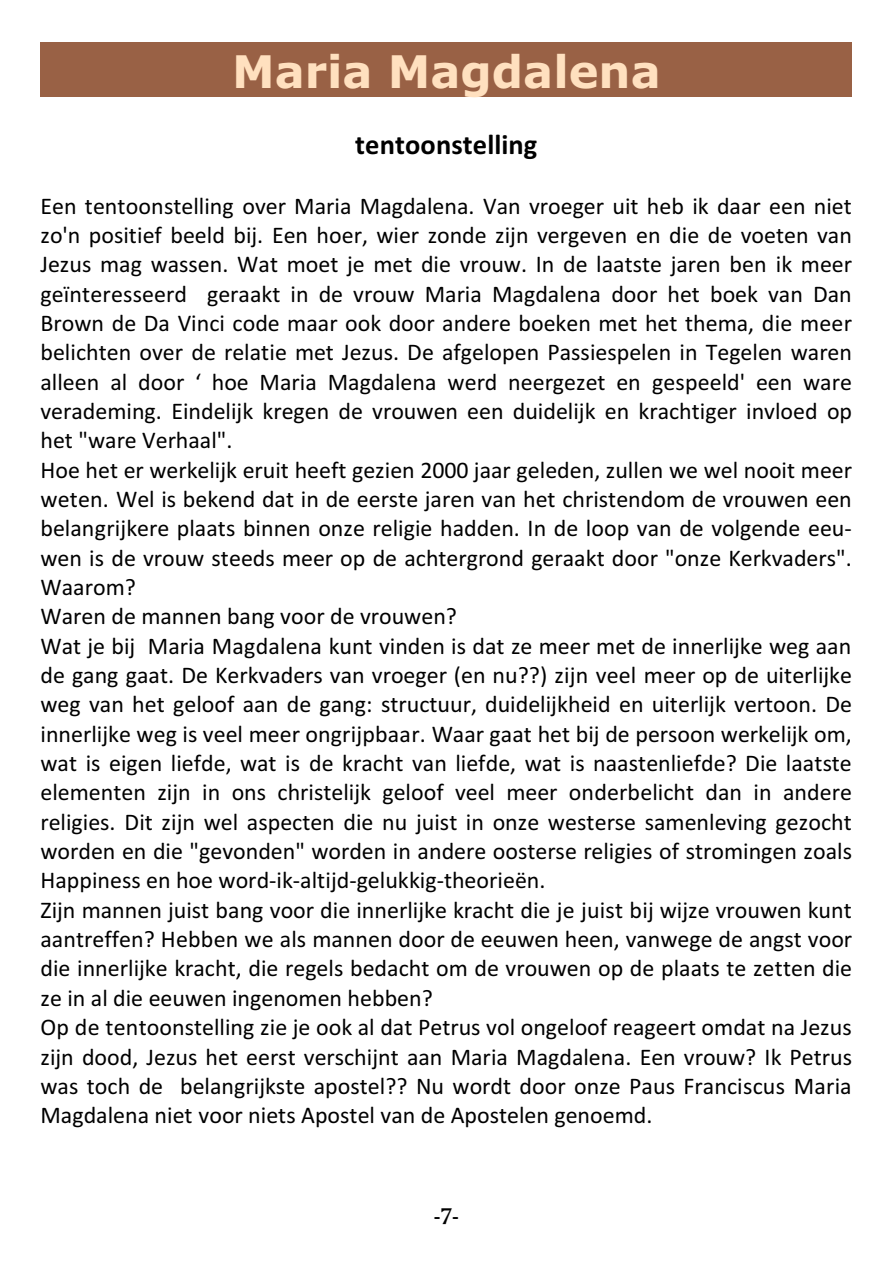
<style>
.page{position:relative;width:893px;height:1263px;background:#fff}
.page>*{position:absolute;margin:0;border:0;box-sizing:border-box;transform-origin:0 0}
.t1{font:700 45px "Verdana";color:#ffe0bf}
.t2{font:700 28.5px "Calibri";letter-spacing:.005em;color:#000}
.t3{font:24px/29.4px "Calibri";color:#000}
.t4{font:24px "Amerigo BT Medium A";color:#000}
</style>
<div class="page">
<div style="left:40px;top:42px;width:812px;height:55px;background:#996145"></div>
<h1 class="t1" style="left:232px;top:53px;width:430px">Maria Magdalena</h1>
<p class="t2" style="left:355px;top:132px;width:184px">tentoonstelling</p>
<p class="t3" style="left:40px;top:193px;width:813px">Een tentoonstelling over Maria Magdalena. Van vroeger uit heb ik daar een niet zo'n positief beeld bij. Een hoer, wier zonde zijn vergeven en die de voeten van Jezus mag wassen. Wat moet je met die vrouw. In de laatste jaren ben ik meer geïnteresseerd geraakt in de vrouw Maria Magdalena door het boek van Dan Brown de Da Vinci code maar ook door andere boeken met het thema, die meer belichten over de relatie met Jezus. De afgelopen Passiespelen in Tegelen waren alleen al door ‘ hoe Maria Magdalena werd neergezet en gespeeld' een ware verademing. Eindelijk kregen de vrouwen een duidelijk en krachtiger invloed op het "ware Verhaal".<br>Hoe het er werkelijk eruit heeft gezien 2000 jaar geleden, zullen we wel nooit meer weten. Wel is bekend dat in de eerste jaren van het christendom de vrouwen een belangrijkere plaats binnen onze religie hadden. In de loop van de volgende eeu&shy;wen is de vrouw steeds meer op de achtergrond geraakt door "onze Kerkvaders".<br>Waarom?<br>Waren de mannen bang voor de vrouwen?<br>Wat je bij Maria Magdalena kunt vinden is dat ze meer met de innerlijke weg aan de gang gaat. De Kerkvaders van vroeger (en nu??) zijn veel meer op de uiterlijke weg van het geloof aan de gang: structuur, duidelijkheid en uiterlijk vertoon. De innerlijke weg is veel meer ongrijpbaar. Waar gaat het bij de persoon werkelijk om, wat is eigen liefde, wat is de kracht van liefde, wat is naastenliefde? Die laatste elementen zijn in ons christelijk geloof veel meer onderbelicht dan in andere religies. Dit zijn wel aspecten die nu juist in onze westerse samenleving gezocht worden en die "gevonden" worden in andere oosterse religies of stromingen zoals Happiness en hoe word-ik-altijd-gelukkig-theorieën.<br>Zijn mannen juist bang voor die innerlijke kracht die je juist bij wijze vrouwen kunt aantreffen? Hebben we als mannen door de eeuwen heen, vanwege de angst voor die innerlijke kracht, die regels bedacht om de vrouwen op de plaats te zetten die ze in al die eeuwen ingenomen hebben?<br>Op de tentoonstelling zie je ook al dat Petrus vol ongeloof reageert omdat na Jezus zijn dood, Jezus het eerst verschijnt aan Maria Magdalena. Een vrouw? Ik Petrus was toch de belangrijkste apostel?? Nu wordt door onze Paus Franciscus Maria Magdalena niet voor niets Apostel van de Apostelen genoemd.</p>
<p class="t4" style="left:434px;top:1205px;width:26px">-7-</p>
</div>
